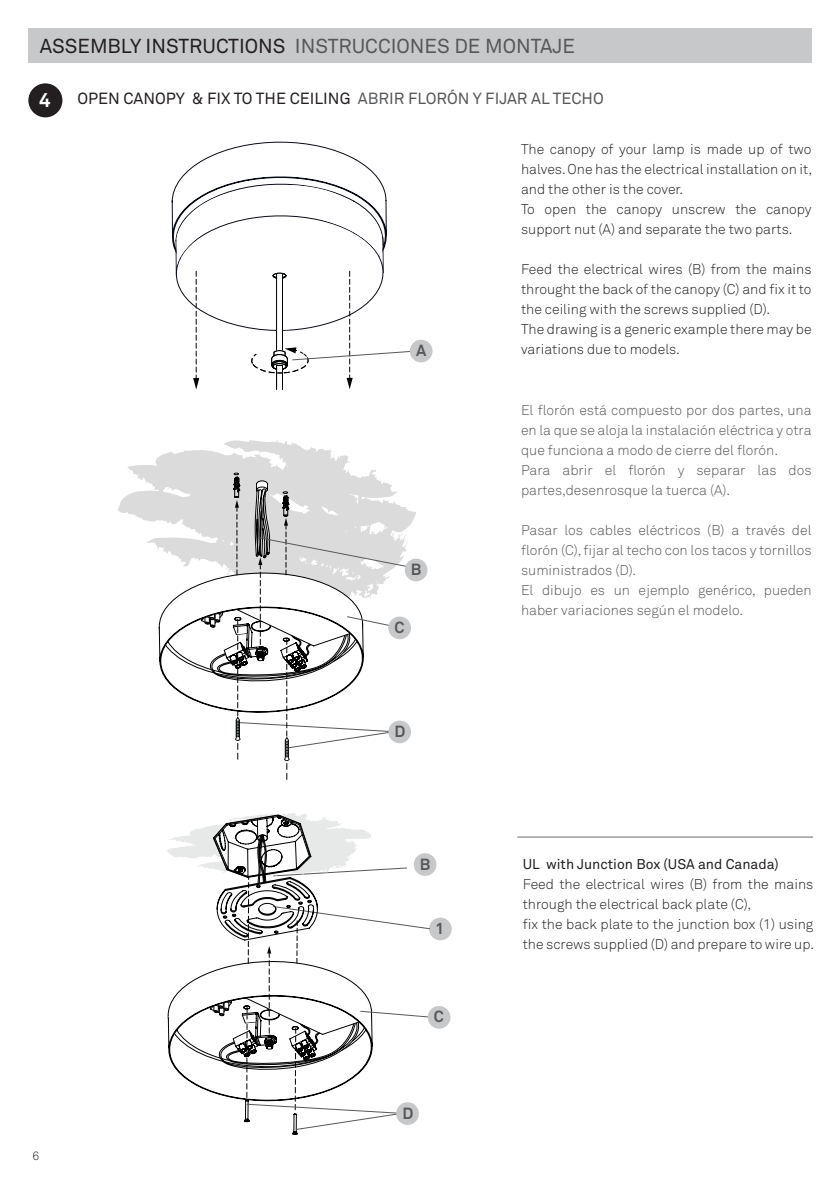
<style>
.page{position:relative;width:840px;height:1191px;background:#fff}
.page>*{position:absolute;margin:0;border:0;box-sizing:border-box;transform-origin:0 0}
.t1{font:20px "Akkurat";color:#57585a}
.t2{font:700 20px "Akkurat";color:#fff}
.t3{font:16px "Akkurat";color:#231f20}
.t4{font:700 16px "Akkurat";color:#57585a}
.t5{font:300 14px/20px "Akkurat";color:#231f20}
.t6{font:300 14px/20px "Akkurat";color:#57585a}
.t7{font:14px "Akkurat";color:#231f20}
.t8{font:300 12px "Akkurat Pro";color:#231f20}
.s1{color:#231f20}
.s2{color:#57585a}
</style>
<div class="page">
<div style="left:28px;top:28px;width:783px;height:34px;background:#c7c8ca"></div>
<svg style="left:171px;top:141px;width:208px;height:90px"></svg>
<div style="left:28px;top:83px;width:34px;height:34px;background:#231f20;border-radius:50%"></div>
<svg style="left:118px;top:440px;width:298px;height:142px"></svg>
<svg style="left:149px;top:473px;width:260px;height:306px"></svg>
<div style="left:404px;top:558px;width:23px;height:23px;background:#c7c8ca;border-radius:50%"></div>
<div style="left:388px;top:616px;width:23px;height:23px;background:#c7c8ca;border-radius:50%"></div>
<div style="left:388px;top:720px;width:23px;height:23px;background:#c7c8ca;border-radius:50%"></div>
<svg style="left:172px;top:178px;width:237px;height:212px"></svg>
<div style="left:409px;top:340px;width:23px;height:22px;background:#c7c8ca;border-radius:50%"></div>
<div style="left:429px;top:917px;width:22px;height:23px;background:#c7c8ca;border-radius:50%"></div>
<div style="left:413px;top:853px;width:23px;height:23px;background:#c7c8ca;border-radius:50%"></div>
<div style="left:427px;top:1006px;width:23px;height:22px;background:#c7c8ca;border-radius:50%"></div>
<hr style="left:517px;top:836px;width:295px;height:1px;background:#6c6d70">
<svg style="left:167px;top:813px;width:263px;height:321px"></svg>
<h1 class="t1" style="left:40px;top:33px;width:536px"><span class="s1">ASSEMBLY INSTRUCTIONS</span> INSTRUCCIONES DE MONTAJE</h1>
<h1 class="t2" style="left:39px;top:88px;width:13px">4</h1>
<p class="t3" style="left:77px;top:89px;width:527px">OPEN CANOPY &amp; FIX TO THE CEILING <span class="s2">ABRIR FLORÓN Y FIJAR AL TECHO</span></p>
<p class="t4" style="left:416px;top:340px;width:12px">A</p>
<p class="t4" style="left:411px;top:559px;width:12px">B</p>
<p class="t4" style="left:394px;top:617px;width:12px">C</p>
<p class="t5" style="left:520px;top:139px;width:293px">The canopy of your lamp is made up of two halves. One has the electrical installation on it, and the other is the cover.<br>To open the canopy unscrew the canopy support nut (A) and separate the two parts.</p>
<p class="t5" style="left:520px;top:259px;width:292px">Feed the electrical wires (B) from the mains throught the back of the canopy (C) and fix it to the ceiling with the screws supplied (D).<br>The drawing is a generic example there may be variations due to models.</p>
<p class="t6" style="left:520px;top:399px;width:292px">El florón está compuesto por dos partes, una en la que se aloja la instalación eléctrica y otra que funciona a modo de cierre del florón.<br>Para abrir el florón y separar las dos partes,desenrosque la tuerca (A).</p>
<p class="t6" style="left:520px;top:519px;width:292px">Pasar los cables eléctricos (B) a través del florón (C), fijar al techo con los tacos y tornillos suministrados (D).<br>El dibujo es un ejemplo genérico, pueden haber variaciones según el modelo.</p>
<p class="t4" style="left:394px;top:721px;width:12px">D</p>
<p class="t8" style="left:33px;top:1148px;width:8px">6</p>
<p class="t4" style="left:420px;top:854px;width:12px">B</p>
<p class="t4" style="left:435px;top:918px;width:11px">1</p>
<p class="t4" style="left:433px;top:1006px;width:12px">C</p>
<p class="t4" style="left:402px;top:1102px;width:12px">D</p>
<p class="t7" style="left:522px;top:855px;width:257px">UL with Junction Box (USA and Canada)</p>
<p class="t5" style="left:522px;top:873px;width:293px">Feed the electrical wires (B) from the mains through the electrical back plate (C),<br>fix the back plate to the junction box (1) using the screws supplied (D) and prepare to wire up.</p>
</div>
